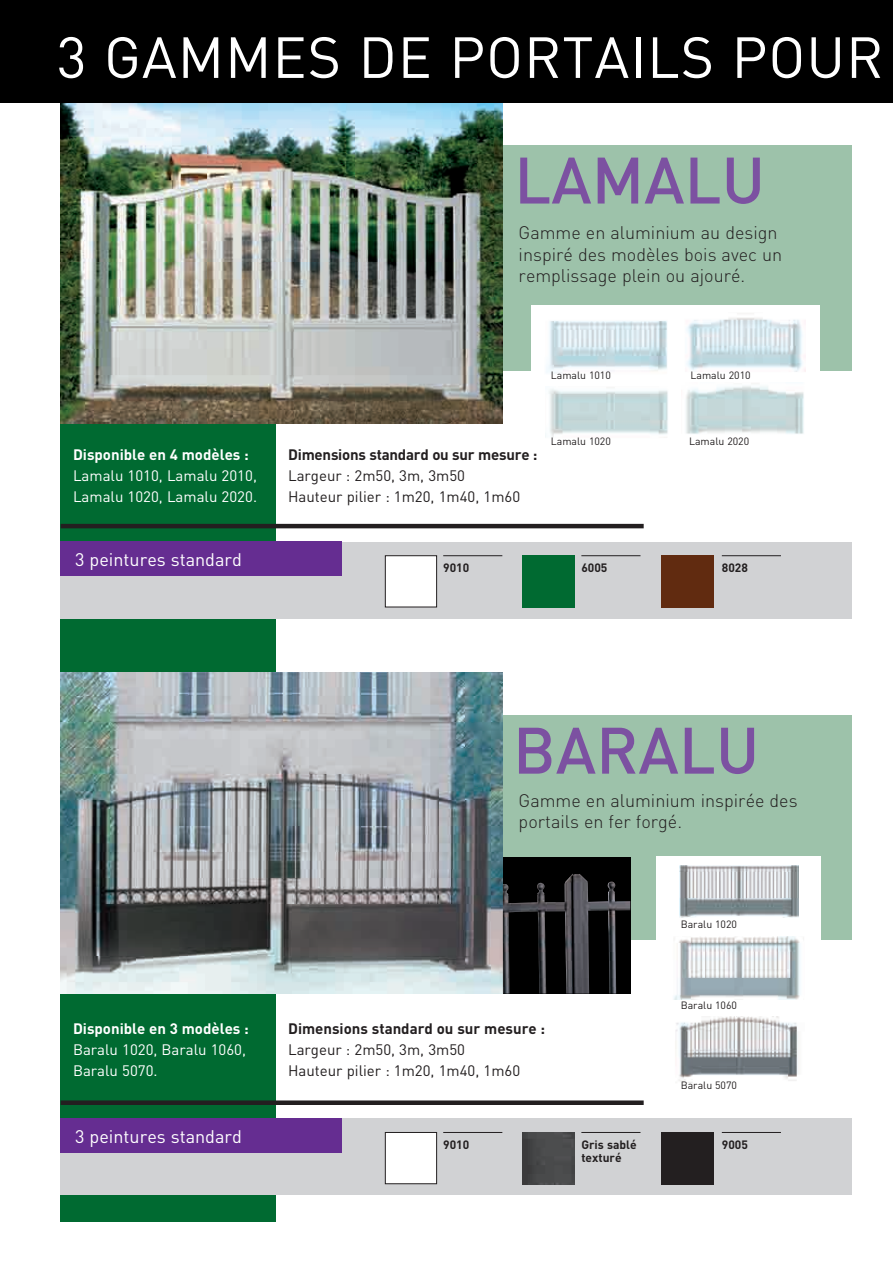
<style>
.page{position:relative;width:893px;height:1263px;background:#fff}
.page>*{position:absolute;margin:0;border:0;box-sizing:border-box;transform-origin:0 0}
.t1{font:500 64.5px "DIN";color:#7c51a1}
.t2{font:57px "DIN";letter-spacing:.015em;color:#fff}
.t3{font:300 18px/21.6px "DIN";color:#231f20}
.t4{font:18px "DIN";color:#fff}
.t5{font:15px/21px "DIN";color:#231f20}
.t6{font:15px/21px "DIN";color:#fff}
.t7{font:700 15px "DIN";letter-spacing:-.005em;color:#231f20}
.t8{font:700 15px "DIN";color:#fff}
.t9{font:700 12px/13.5px "DIN";color:#231f20}
.t10{font:10.5px "DIN";color:#231f20}
</style>
<div class="page">
<div style="left:502px;top:145px;width:349px;height:226px;background:#9dc2aa"></div>
<div style="left:531px;top:305px;width:288px;height:138px;background:#fff"></div>
<img style="left:686px;top:386px;width:118px;height:48px">
<div style="left:60px;top:99px;width:215px;height:1122px;background:#006a31"></div>
<div style="left:60px;top:541px;width:791px;height:77px;background:#d1d2d4"></div>
<img style="left:60px;top:103px;width:442px;height:320px">
<div style="left:0;top:0;width:892px;height:103px;background:#000"></div>
<div style="left:60px;top:541px;width:282px;height:34px;background:#652d91"></div>
<hr style="left:61px;top:524px;width:582px;height:4px;background:#231f20">
<div style="left:385px;top:555px;width:52px;height:52px;background:#fff;border:1px solid #231f20"></div>
<div style="left:522px;top:555px;width:52px;height:52px;background:#006a31"></div>
<div style="left:661px;top:555px;width:52px;height:52px;background:#612b10"></div>
<hr style="left:443px;top:555px;width:59px;height:1px;background:#231f20">
<hr style="left:581px;top:555px;width:59px;height:1px;background:#231f20">
<hr style="left:721px;top:555px;width:59px;height:1px;background:#231f20">
<img style="left:546px;top:321px;width:121px;height:52px">
<img style="left:686px;top:318px;width:119px;height:54px">
<div style="left:60px;top:1118px;width:791px;height:76px;background:#d1d2d4"></div>
<div style="left:502px;top:715px;width:349px;height:224px;background:#9dc2aa"></div>
<img style="left:60px;top:672px;width:442px;height:321px">
<div style="left:60px;top:1118px;width:282px;height:34px;background:#652d91"></div>
<svg style="left:61px;top:1100px;width:582px;height:4px;background:#323331"></svg>
<div style="left:385px;top:1131px;width:52px;height:52px;background:#fff;border:1px solid #231f20"></div>
<img style="left:522px;top:1132px;width:52px;height:51px">
<div style="left:661px;top:1131px;width:52px;height:52px;background:#231f20"></div>
<hr style="left:443px;top:1131px;width:59px;height:1px;background:#231f20">
<hr style="left:581px;top:1131px;width:59px;height:1px;background:#231f20">
<hr style="left:721px;top:1131px;width:59px;height:1px;background:#231f20">
<div style="left:502px;top:856px;width:128px;height:137px;background:#000"></div>
<img style="left:502px;top:873px;width:128px;height:120px">
<img style="left:545px;top:389px;width:123px;height:49px">
<div style="left:655px;top:855px;width:164px;height:180px;background:#fff"></div>
<img style="left:679px;top:865px;width:119px;height:52px">
<img style="left:674px;top:936px;width:126px;height:63px">
<img style="left:675px;top:1016px;width:123px;height:67px">
<h2 class="t2" style="left:57px;top:22px;width:827px">3 GAMMES DE PORTAILS POUR</h2>
<h1 class="t1" style="left:514px;top:139px;width:252px">LAMALU</h1>
<p class="t3" style="left:518px;top:221px;width:265px">Gamme en aluminium au design inspiré des modèles bois avec un remplissage plein ou ajouré.</p>
<p class="t10" style="left:550px;top:368px;width:62px">Lamalu 1010</p>
<p class="t10" style="left:690px;top:368px;width:62px">Lamalu 2010</p>
<p class="t8" style="left:73px;top:445px;width:177px">Disponible en 4 modèles :</p>
<p class="t6" style="left:73px;top:465px;width:185px">Lamalu 1010, Lamalu 2010,<br>Lamalu 1020, Lamalu 2020.</p>
<p class="t7" style="left:288px;top:445px;width:251px">Dimensions standard ou sur mesure :</p>
<p class="t5" style="left:288px;top:465px;width:233px">Largeur : 2m50, 3m, 3m50<br>Hauteur pilier : 1m20, 1m40, 1m60</p>
<p class="t10" style="left:550px;top:434px;width:62px">Lamalu 1020</p>
<p class="t10" style="left:688px;top:434px;width:62px">Lamalu 2020</p>
<p class="t4" style="left:75px;top:548px;width:168px">3 peintures standard</p>
<p class="t9" style="left:443px;top:560px;width:28px">9010</p>
<p class="t9" style="left:581px;top:560px;width:28px">6005</p>
<p class="t9" style="left:721px;top:560px;width:28px">8028</p>
<h1 class="t1" style="left:512px;top:709px;width:248px">BARALU</h1>
<p class="t3" style="left:518px;top:789px;width:280px">Gamme en aluminium inspirée des portails en fer forgé.</p>
<p class="t10" style="left:680px;top:917px;width:58px">Baralu 1020</p>
<p class="t8" style="left:73px;top:1018px;width:177px">Disponible en 3 modèles :</p>
<p class="t6" style="left:73px;top:1038px;width:174px">Baralu 1020, Baralu 1060,<br>Baralu 5070.</p>
<p class="t7" style="left:288px;top:1018px;width:258px">Dimensions standard ou sur mesure :</p>
<p class="t5" style="left:288px;top:1038px;width:233px">Largeur : 2m50, 3m, 3m50<br>Hauteur pilier : 1m20, 1m40, 1m60</p>
<p class="t10" style="left:680px;top:998px;width:58px">Baralu 1060</p>
<p class="t10" style="left:680px;top:1077px;width:58px">Baralu 5070</p>
<p class="t4" style="left:75px;top:1124px;width:168px">3 peintures standard</p>
<p class="t9" style="left:443px;top:1137px;width:28px">9010</p>
<p class="t9" style="left:581px;top:1137px;width:57px">gris sablé texturé</p>
<p class="t9" style="left:721px;top:1137px;width:28px">9005</p>
</div>
